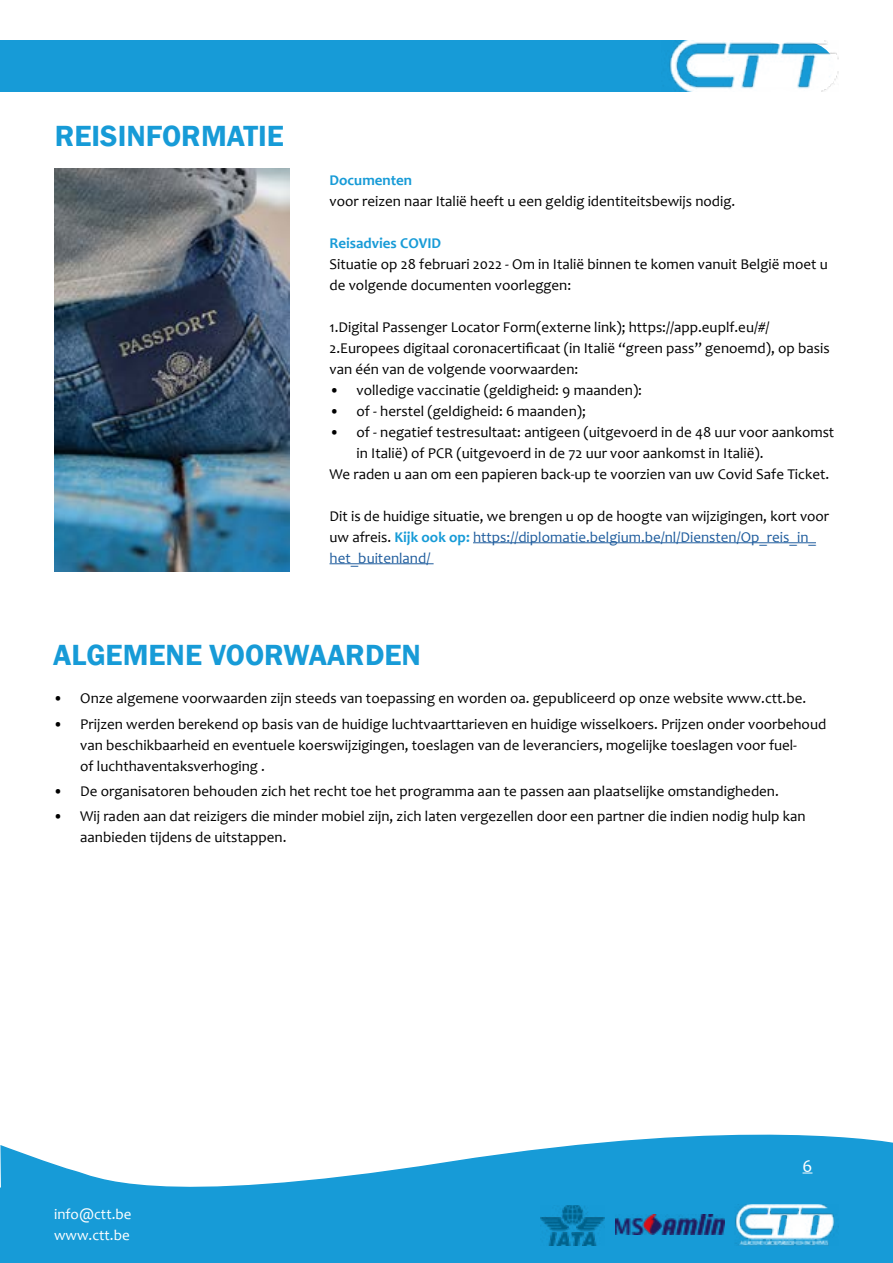
<style>
.page{position:relative;width:893px;height:1263px;background:#fff}
.page>*{position:absolute;margin:0;border:0;box-sizing:border-box;transform-origin:0 0}
.t1{font:600 30px "Franklin Gothic";color:#179bd7}
.t2{font:18px "Candara";color:#fff}
.t3{font:15px/21px "Candara";color:#000}
.t4{font:700 15px "Candara";color:#179bd7}
.t5{font:15px/21px "Candara";color:#fff}
.s1{font-weight:700;color:#179bd7}
.s2{color:#215e9e}
</style>
<div class="page">
<div style="left:0;top:41px;width:770px;height:51px;background:#179bd7"></div>
<img style="left:662px;top:40px;width:177px;height:52px">
<img style="left:55px;top:168px;width:234px;height:403px">
<hr style="left:473px;top:542px;width:343px;height:1px;background:#215e9e">
<hr style="left:330px;top:563px;width:104px;height:1px;background:#215e9e">
<svg style="left:0;top:1134px;width:893px;height:53px"></svg>
<div style="left:0;top:1187px;width:893px;height:76px;background:#179bd7"></div>
<img style="left:735px;top:1204px;width:104px;height:41px">
<img style="left:616px;top:1214px;width:109px;height:20px">
<img style="left:540px;top:1205px;width:64px;height:41px">
<svg style="left:802px;top:1173px;width:12px;height:1px"></svg>
<h1 class="t1" style="left:55px;top:117px;width:231px">REISINFORMATIE</h1>
<p class="t4" style="left:330px;top:170px;width:84px">Documenten</p>
<p class="t3" style="left:330px;top:190px;width:407px">voor reizen naar Italië heeft u een geldig identiteitsbewijs nodig.</p>
<p class="t4" style="left:330px;top:233px;width:113px">Reisadvies COVID</p>
<p class="t3" style="left:330px;top:253px;width:500px">Situatie op 28 februari 2022 - Om in Italië binnen te komen vanuit België moet u de volgende documenten voorleggen:</p>
<p class="t3" style="left:330px;top:316px;width:502px">1.Digital Passenger Locator Form(externe link); https://app.euplf.eu/#/<br>2.Europees digitaal coronacertificaat (in Italië “green pass” genoemd), op basis van één van de volgende voorwaarden:</p>
<p class="t3" style="left:330px;top:379px;width:314px">• volledige vaccinatie (geldigheid: 9 maanden):</p>
<p class="t3" style="left:330px;top:400px;width:258px">• of - herstel (geldigheid: 6 maanden);</p>
<p class="t3" style="left:330px;top:421px;width:506px">• of - negatief testresultaat: antigeen (uitgevoerd in de 48 uur voor aankomst</p>
<p class="t3" style="left:357px;top:442px;width:409px">in Italië) of PCR (uitgevoerd in de 72 uur voor aankomst in Italië).</p>
<p class="t3" style="left:330px;top:463px;width:501px">We raden u aan om een papieren back-up te voorzien van uw Covid Safe Ticket.</p>
<p class="t3" style="left:330px;top:505px;width:501px">Dit is de huidige situatie, we brengen u op de hoogte van wijzigingen, kort voor uw afreis. <span class="s1">Kijk ook op:</span> <span class="s2">https://diplomatie.belgium.be/nl/Diensten/Op_reis_in_ het_buitenland/</span></p>
<h1 class="t1" style="left:53px;top:637px;width:369px">ALGEMENE VOORWAARDEN</h1>
<p class="t3" style="left:53px;top:688px;width:754px">• Onze algemene voorwaarden zijn steeds van toepassing en worden oa. gepubliceerd op onze website www.ctt.be.</p>
<p class="t3" style="left:80px;top:713px;width:748px;text-indent:-27px">• Prijzen werden berekend op basis van de huidige luchtvaarttarieven en huidige wisselkoers. Prijzen onder voorbehoud van beschikbaarheid en eventuele koerswijzigingen, toeslagen van de leveranciers, mogelijke toeslagen voor fuel-<br>of luchthaventaksverhoging .</p>
<p class="t3" style="left:53px;top:780px;width:727px">• De organisatoren behouden zich het recht toe het programma aan te passen aan plaatselijke omstandigheden.</p>
<p class="t3" style="left:80px;top:806px;width:727px;text-indent:-27px">• Wij raden aan dat reizigers die minder mobiel zijn, zich laten vergezellen door een partner die indien nodig hulp kan aanbieden tijdens de uitstappen.</p>
<p class="t5" style="left:54px;top:1203px;width:79px">info@ctt.be www.ctt.be</p>
<p class="t2" style="left:802px;top:1155px;width:11px">6</p>
</div>
